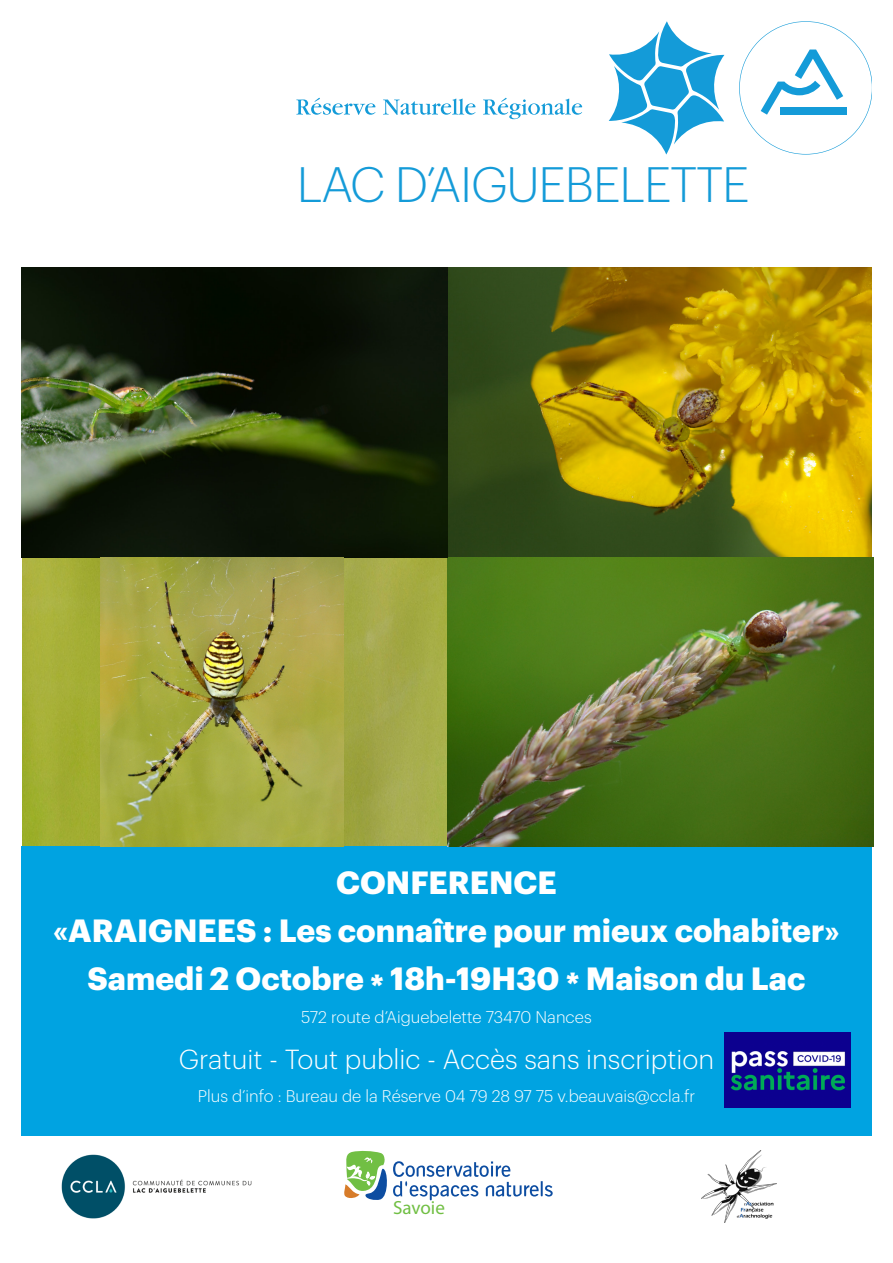
<style>
.page{position:relative;width:893px;height:1263px;background:#fff}
.page>*{position:absolute;margin:0;border:0;box-sizing:border-box;transform-origin:0 0}
.t1{font:300 48.75px "Graphik";letter-spacing:-.025em;color:#149bd8}
.Style_de_paragraphe{font:700 31.5px "Graphik";color:#fff}
.Style_de_paragraphe-2{font:300 27px "Graphik";color:#fff}
.t2{font:700 19.05px "News Gothic BT";color:#71bf44}
.Style_de_paragraphe-3{font:300 16.5px "Graphik";color:#fff}
</style>
<div class="page">
<img style="left:23px;top:557px;width:425px;height:289px">
<img style="left:448px;top:268px;width:424px;height:289px">
<div style="left:21px;top:846px;width:851px;height:289px;background:#00a3e1"></div>
<svg style="left:296px;top:98px;width:286px;height:21px"></svg>
<svg style="left:739px;top:21px;width:133px;height:134px"></svg>
<svg style="left:609px;top:21px;width:115px;height:134px"></svg>
<img style="left:725px;top:1032px;width:125px;height:76px">
<img style="left:448px;top:557px;width:425px;height:289px">
<img style="left:21px;top:268px;width:427px;height:289px">
<img style="left:101px;top:557px;width:242px;height:289px">
<img style="left:701px;top:1150px;width:76px;height:72px">
<svg style="left:344px;top:1150px;width:209px;height:51px"></svg>
<img style="left:61px;top:1154px;width:191px;height:65px">
<p class="t1" style="left:297px;top:149px;width:454px">LAC D’AIGUEBELETTE</p>
<p class="Style_de_paragraphe" style="left:336px;top:858px;width:222px">CONFERENCE</p>
<p class="Style_de_paragraphe" style="left:53px;top:906px;width:788px">«ARAIGNEES : Les connaître pour mieux cohabiter»</p>
<p class="Style_de_paragraphe" style="left:87px;top:954px;width:719px">Samedi 2 Octobre * 18h-19H30 * Maison du Lac</p>
<p class="Style_de_paragraphe-3" style="left:301px;top:1005px;width:292px">572 route d’Aiguebelette 73470 Nances</p>
<p class="Style_de_paragraphe-2" style="left:179px;top:1039px;width:537px">Gratuit - Tout public - Accès sans inscription</p>
<p class="Style_de_paragraphe-3" style="left:198px;top:1084px;width:499px">Plus d’info : Bureau de la Réserve 04 79 28 97 75 v.beauvais@ccla.fr</p>
<p class="t2" style="left:393px;top:1196px;width:53px">Savoie</p>
</div>
